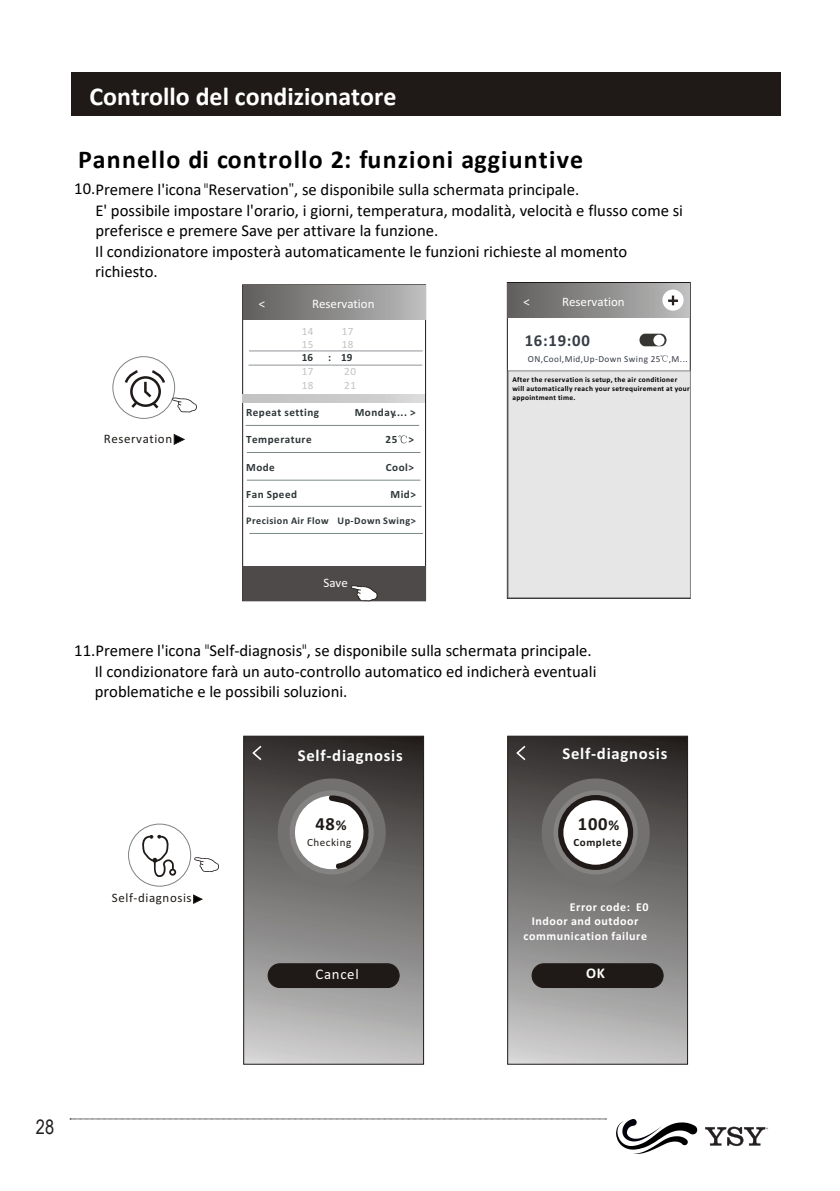
<style>
.page{position:relative;width:840px;height:1191px;background:#fff}
.page>*{position:absolute;margin:0;border:0;box-sizing:border-box;transform-origin:0 0}
.t1{font:700 25.8px "Calibri";letter-spacing:.045em;color:#000}
.t2{font:700 25.8px "Calibri";color:#fff}
.t3{font:20px "Arial Narrow";color:#231f20}
.t4{font:19.8px "Avant Garde Bk BT";color:#1f1a17}
.t5{font:700 18.4px "Calibri";color:#1f1a17}
.t6{font:16.6px/20.8px "Calibri";color:#000}
.t7{font:700 16.6px "Calibri";letter-spacing:.045em;color:#fff}
.t8{font:700 16.6px "Calibri";color:#363d45}
.t9{font:14.8px "Calibri";letter-spacing:.045em;color:#fff}
.t10{font:700 14.8px "Calibri";color:#fff}
.t11{font:13px "Calibri";color:#fff}
.t12{font:13px "Calibri";letter-spacing:.045em;color:#1f1a17}
.t13{font:700 12px "Calibri";letter-spacing:.045em;color:#fff}
.t14{font:700 11px "Calibri";letter-spacing:.045em;color:#2e3638}
.t15{font:11px "Calibri";letter-spacing:.045em;color:#c2c2c2}
.t16{font:11px "Calibri";letter-spacing:.045em;color:#1f1a17}
.t17{font:700 11px "Calibri";letter-spacing:.045em;color:#1f1a17}
.t18{font:700 10.2px "Calibri";letter-spacing:.045em;color:#2e3638}
.t19{font:9.2px "Calibri";letter-spacing:.045em;color:#363d45}
.t20{font:700 7.4px/9px "Calibri";letter-spacing:.045em;color:#000}
.t21{font:4.8px "Myriad Pro";color:#231f20}
.s1{font-family:"Avant Garde Bk BT"}
.s2{font-family:"Minion Pro"}
.s3{font-size:14.8px}
</style>
<div class="page">
<svg style="left:705px;top:1126px;width:59px;height:20px"></svg>
<svg style="left:616px;top:1119px;width:81px;height:34px"></svg>
<svg style="left:70px;top:1118px;width:536px;height:1px"></svg>
<div style="left:72px;top:72px;width:708px;height:44px;background:#1f1a17"></div>
<div style="left:242px;top:285px;width:183px;height:316px;border:1px solid #1f1a17"></div>
<hr style="left:247px;top:452px;width:173px;height:1px;background:#7a8a80">
<img style="left:243px;top:286px;width:182px;height:34px">
<div style="left:243px;top:566px;width:182px;height:34px;background:#4f4a4a"></div>
<hr style="left:247px;top:480px;width:173px;height:1px;background:#7a8a80">
<hr style="left:249px;top:350px;width:173px;height:1px;background:#8f9499">
<hr style="left:245px;top:425px;width:174px;height:1px;background:#7a8a80">
<hr style="left:248px;top:365px;width:174px;height:1px;background:#8f9499">
<svg style="left:398px;top:435px;width:8px;height:8px"></svg>
<hr style="left:249px;top:533px;width:174px;height:1px;background:#7a8a80">
<hr style="left:248px;top:506px;width:173px;height:1px;background:#7a8a80">
<svg style="left:350px;top:585px;width:27px;height:16px"></svg>
<img style="left:507px;top:283px;width:182px;height:34px">
<div style="left:662px;top:289px;width:21px;height:22px;background:#fff;border-radius:50%"></div>
<svg style="left:668px;top:296px;width:9px;height:9px"></svg>
<svg style="left:660px;top:355px;width:7px;height:7px"></svg>
<div style="left:639px;top:334px;width:27px;height:12px;background:#383633;border-radius:6px"></div>
<div style="left:653px;top:335px;width:11px;height:11px;background:#fff;border-radius:50%"></div>
<div style="left:508px;top:371px;width:182px;height:227px;background:#e6e6e6"></div>
<div style="left:507px;top:371px;width:183px;height:227px;border:1px solid #858282"></div>
<svg style="left:173px;top:434px;width:11px;height:11px"></svg>
<svg style="left:112px;top:356px;width:85px;height:63px"></svg>
<img style="left:245px;top:738px;width:176px;height:324px">
<div style="left:243px;top:736px;width:180px;height:328px;border:1px solid #1f1a17"></div>
<svg style="left:252px;top:745px;width:9px;height:15px"></svg>
<div style="left:277px;top:778px;width:108px;height:108px;background:#737070;border-radius:50%"></div>
<div style="left:289px;top:790px;width:84px;height:84px;background:#858282;border-radius:50%"></div>
<div style="left:295px;top:796px;width:73px;height:73px;background:#fff;border-radius:50%"></div>
<svg style="left:329px;top:795px;width:41px;height:74px"></svg>
<div style="left:268px;top:963px;width:131px;height:24px;background:#1f1a17;border-radius:12px"></div>
<div style="left:268px;top:963px;width:131px;height:24px;border:1px solid #1f1a17;border-radius:12px"></div>
<img style="left:509px;top:738px;width:176px;height:324px">
<div style="left:507px;top:736px;width:180px;height:328px;border:1px solid #1f1a17"></div>
<svg style="left:516px;top:745px;width:9px;height:15px"></svg>
<div style="left:541px;top:778px;width:108px;height:108px;background:#737070;border-radius:50%"></div>
<svg style="left:553px;top:790px;width:84px;height:84px"></svg>
<div style="left:558px;top:796px;width:74px;height:73px;background:#1f1a17;border-radius:50%"></div>
<div style="left:531px;top:963px;width:131px;height:24px;background:#1f1a17;border-radius:12px"></div>
<div style="left:531px;top:963px;width:132px;height:24px;border:1px solid #1f1a17;border-radius:12px"></div>
<div style="left:560px;top:797px;width:70px;height:70px;background:#fff;border-radius:50%"></div>
<div style="left:558px;top:795px;width:74px;height:75px;border:5px solid #1f1a17;border-radius:50%"></div>
<svg style="left:193px;top:894px;width:9px;height:10px"></svg>
<svg style="left:128px;top:823px;width:91px;height:63px"></svg>
<p class="t2" style="left:89px;top:78px;width:308px">Controllo del condizionatore</p>
<p class="t1" style="left:78px;top:141px;width:506px">Pannello di controllo 2: funzioni aggiuntive</p>
<p class="t6" style="left:95px;top:180px;width:589px;text-indent:-21px">10.Premere l'icona <span class="s1">"</span>Reservation<span class="s2">"</span>, se disponibile sulla schermata principale.<br>E' possibile impostare l'orario, i giorni, temperatura, modalità, velocità e flusso come si preferisce e premere Save per attivare la funzione.<br>Il condizionatore imposterà automaticamente le funzioni richieste al momento richiesto.</p>
<p class="t11" style="left:258px;top:295px;width:8px">&lt;</p>
<p class="t11" style="left:312px;top:295px;width:64px">Reservation</p>
<p class="t15" style="left:302px;top:324px;width:13px">14</p>
<p class="t15" style="left:341px;top:324px;width:13px">17</p>
<p class="t15" style="left:302px;top:337px;width:13px">15</p>
<p class="t15" style="left:341px;top:337px;width:13px">18</p>
<p class="t15" style="left:302px;top:364px;width:13px">17</p>
<p class="t15" style="left:344px;top:364px;width:13px">20</p>
<p class="t15" style="left:302px;top:378px;width:13px">18</p>
<p class="t15" style="left:344px;top:378px;width:13px">21</p>
<p class="t11" style="left:523px;top:292px;width:8px">&lt;</p>
<p class="t11" style="left:561px;top:292px;width:64px">Reservation</p>
<p class="t8" style="left:524px;top:329px;width:67px">16:19:00</p>
<p class="t19" style="left:527px;top:353px;width:161px">ON,Cool,Mid,Up-Down Swing 25 ,M...</p>
<p class="t20" style="left:512px;top:375px;width:179px">After the reservation is setup, the air conditioner will automatically reach your setrequirement at your appointment time.</p>
<p class="t14" style="left:302px;top:350px;width:13px">16</p>
<p class="t14" style="left:328px;top:350px;width:26px">: 19</p>
<p class="t12" style="left:104px;top:430px;width:70px">Reservation</p>
<p class="t14" style="left:246px;top:405px;width:74px">Repeat setting</p>
<p class="t14" style="left:354px;top:405px;width:62px">Monday.... &gt;</p>
<p class="t14" style="left:246px;top:432px;width:67px">Temperature</p>
<p class="t14" style="left:385px;top:432px;width:30px">25 &gt;</p>
<p class="t14" style="left:246px;top:459px;width:30px">Mode</p>
<p class="t14" style="left:385px;top:459px;width:30px">Cool&gt;</p>
<p class="t14" style="left:246px;top:486px;width:52px">Fan Speed</p>
<p class="t14" style="left:390px;top:486px;width:27px">Mid&gt;</p>
<p class="t18" style="left:246px;top:513px;width:171px">Precision Air Flow Up-Down Swing&gt;</p>
<p class="t11" style="left:323px;top:574px;width:26px">Save</p>
<p class="t6" style="left:95px;top:642px;width:503px;text-indent:-20px">11.Premere l'icona <span class="s1">"</span>Self-diagnosis<span class="s1">"</span>, se disponibile sulla schermata principale.<br>Il condizionatore farà un auto-controllo automatico ed indicherà eventuali problematiche e le possibili soluzioni.</p>
<p class="t12" style="left:112px;top:889px;width:81px">Self-diagnosis</p>
<p class="t7" style="left:297px;top:744px;width:106px">Self-diagnosis</p>
<p class="t5" style="left:315px;top:811px;width:33px">48<span class="s3">%</span></p>
<p class="t16" style="left:307px;top:834px;width:46px">Checking</p>
<p class="t9" style="left:315px;top:964px;width:45px">Cancel</p>
<p class="t7" style="left:562px;top:742px;width:106px">Self-diagnosis</p>
<p class="t5" style="left:577px;top:811px;width:43px">100<span class="s3">%</span></p>
<p class="t17" style="left:573px;top:834px;width:50px">Complete</p>
<p class="t4" style="left:584px;top:816px;width:25px">48</p>
<p class="t13" style="left:569px;top:898px;width:80px">Error code: E0</p>
<p class="t13" style="left:531px;top:913px;width:108px">Indoor and outdoor</p>
<p class="t13" style="left:523px;top:928px;width:125px">communication failure</p>
<p class="t10" style="left:586px;top:963px;width:20px">OK</p>
<p class="t3" style="left:36px;top:1112px;width:20px">28</p>
<p class="t21" style="left:765px;top:1126px;width:4px">®</p>
</div>
